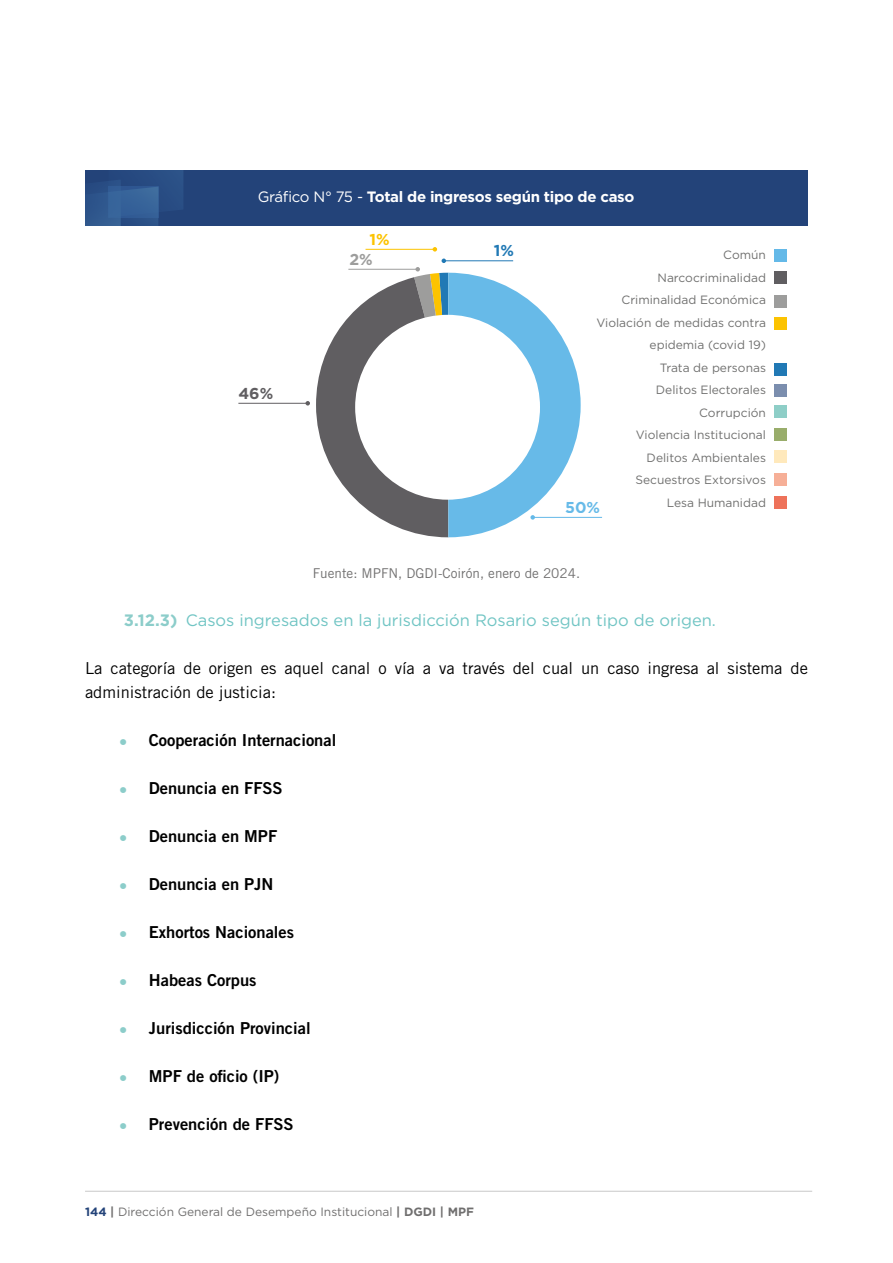
<style>
.page{position:relative;width:893px;height:1263px;background:#fff}
.page>*{position:absolute;margin:0;border:0;box-sizing:border-box;transform-origin:0 0}
.t1{font:16.5px "Trade Gothic LT Std Bd 2";color:#000}
.t2{font:16.5px/24px "Trade Gothic LT Std";color:#000}
.t3{font:16.5px "Gotham";color:#71c5c4}
.t4{font:700 15.75px "Gotham";color:#605e61}
.t5{font:700 15.75px "Gotham";color:#64b9e8}
.t6{font:700 15.75px "Gotham";color:#9d9d9c}
.t7{font:700 15.75px "Gotham";color:#2179b5}
.t8{font:700 15.75px "Gotham";color:#fcc301}
.t9{font:700 15px "Gotham";letter-spacing:-.02em;color:#fff}
.t10{font:13.5px "Trade Gothic LT Std";color:#706f6f}
.t11{font:12px/22.5px "Gotham";color:#70706f;text-align:right}
.t12{font:12px "Gotham";color:#706f6f}
.s1{font-weight:400}
.s2{font-weight:700;color:#8ccdca}
.s3{font-family:"Trade Gothic LT Std";font-weight:700;color:#8ccdca}
.s4{font-weight:700;color:#234379}
.s5{font-weight:700}
</style>
<div class="page">
<hr style="left:85px;top:1191px;width:727px;height:1px;background:#c8c8c8">
<div style="left:85px;top:170px;width:723px;height:56px;background:#234379"></div>
<svg style="left:85px;top:170px;width:98px;height:55px"></svg>
<hr style="left:238px;top:403px;width:70px;height:1px;background:#605e61">
<svg style="left:305px;top:401px;width:5px;height:4px"></svg>
<div style="left:774px;top:249px;width:13px;height:13px;background:#64b9e8"></div>
<div style="left:774px;top:317px;width:13px;height:13px;background:#fcc301"></div>
<div style="left:774px;top:271px;width:13px;height:13px;background:#605e61"></div>
<div style="left:774px;top:295px;width:13px;height:13px;background:#9d9d9c"></div>
<div style="left:774px;top:363px;width:13px;height:13px;background:#2179b5"></div>
<div style="left:774px;top:384px;width:13px;height:12px;background:#7b8eae"></div>
<div style="left:774px;top:405px;width:13px;height:12px;background:#8ecec7"></div>
<div style="left:774px;top:428px;width:13px;height:13px;background:#99ad6b"></div>
<div style="left:774px;top:450px;width:13px;height:13px;background:#ffe9bc"></div>
<div style="left:774px;top:473px;width:13px;height:13px;background:#f6af97"></div>
<div style="left:774px;top:496px;width:13px;height:13px;background:#ee725a"></div>
<hr style="left:533px;top:517px;width:69px;height:1px;background:#64b9e8">
<svg style="left:316px;top:259px;width:265px;height:278px"></svg>
<hr style="left:366px;top:249px;width:69px;height:1px;background:#fcc301">
<svg style="left:433px;top:247px;width:4px;height:5px"></svg>
<p class="t9" style="left:258px;top:187px;width:378px"><span class="s1">Gráfico N° 75 -</span> Total de ingresos según tipo de caso</p>
<h2 class="t4" style="left:238px;top:383px;width:36px">46%</h2>
<h2 class="t8" style="left:370px;top:229px;width:22px">1%</h2>
<h2 class="t6" style="left:349px;top:249px;width:25px">2%</h2>
<h2 class="t7" style="left:494px;top:240px;width:22px">1%</h2>
<p class="t11" style="left:596px;top:244px;width:171px">Común<br>Narcocriminalidad<br>Criminalidad Económica<br>Violación de medidas contra epidemia (covid 19)<br>Trata de personas<br>Delitos Electorales<br>Corrupción<br>Violencia Institucional<br>Delitos Ambientales<br>Secuestros Extorsivos<br>Lesa Humanidad</p>
<h2 class="t5" style="left:565px;top:497px;width:36px">50%</h2>
<p class="t10" style="left:313px;top:565px;width:269px">Fuente: MPFN, DGDI-Coirón, enero de 2024.</p>
<h1 class="t3" style="left:124px;top:610px;width:594px"><span class="s2">3.12.3)</span> Casos ingresados en la jurisdicción Rosario según tipo de origen.</h1>
<h1 class="t2" style="left:85px;top:656px;width:724px">La categoría de origen es aquel canal o vía a va través del cual un caso ingresa al sistema de administración de justicia:</h1>
<h1 class="t1" style="left:119px;top:730px;width:219px"><span class="s3">•</span> Cooperación Internacional</h1>
<h1 class="t1" style="left:119px;top:778px;width:165px"><span class="s3">•</span> Denuncia en FFSS</h1>
<h1 class="t1" style="left:119px;top:826px;width:160px"><span class="s3">•</span> Denuncia en MPF</h1>
<h1 class="t1" style="left:119px;top:874px;width:156px"><span class="s3">•</span> Denuncia en PJN</h1>
<h1 class="t1" style="left:119px;top:922px;width:177px"><span class="s3">•</span> Exhortos Nacionales</h1>
<h1 class="t1" style="left:119px;top:970px;width:139px"><span class="s3">•</span> Habeas Corpus</h1>
<h1 class="t1" style="left:119px;top:1018px;width:193px"><span class="s3">•</span> Jurisdicción Provincial</h1>
<h1 class="t1" style="left:119px;top:1066px;width:162px"><span class="s3">•</span> MPF de oficio (IP)</h1>
<h1 class="t1" style="left:119px;top:1114px;width:176px"><span class="s3">•</span> Prevención de FFSS</h1>
<p class="t12" style="left:85px;top:1204px;width:390px"><span class="s4">144</span> <span class="s5">|</span> Dirección General de Desempeño Institucional <span class="s5">| DGDI | MPF</span></p>
</div>
